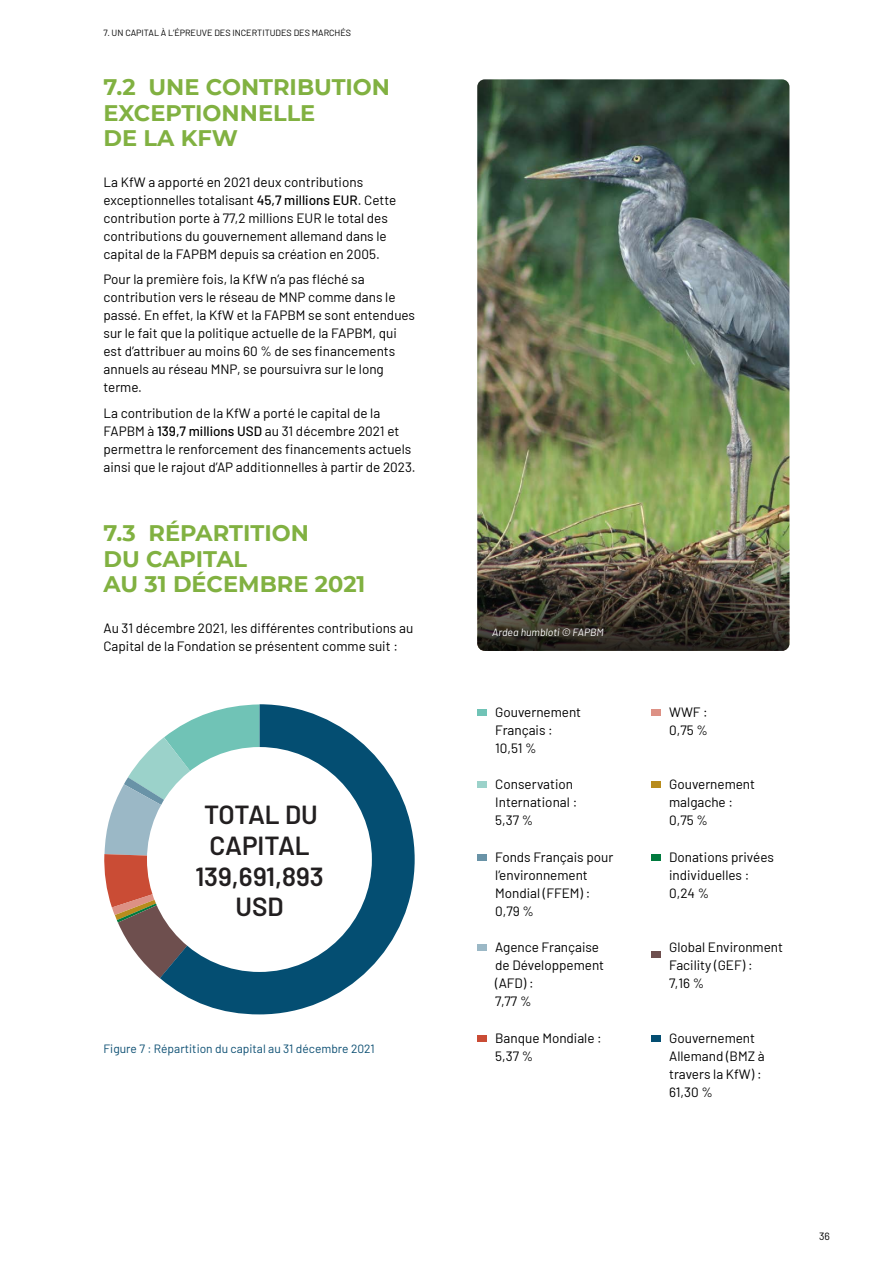
<style>
.page{position:relative;width:893px;height:1263px;background:#fff}
.page>*{position:absolute;margin:0;border:0;box-sizing:border-box;transform-origin:0 0}
.t1{font:600 26.1px/30.8px "Barlow";color:#221f20;text-align:center}
.Titre{font:700 22.5px/25.5px "Montserrat";color:#81b141}
.Txt{font:13.5px/18px "Barlow";color:#000}
.Tableaux{font:12px "Barlow";color:#0b4e72}
.Légende{font:italic 10.5px "Barlow";color:#fff}
.Chapitre{font:10.5px "Barlow";color:#000}
.Rap{font:9px "Barlow";color:#000}
.s1{font-weight:500}
</style>
<div class="page">
<img style="left:477px;top:79px;width:312px;height:460px">
<img style="left:477px;top:539px;width:312px;height:112px">
<svg style="left:104px;top:740px;width:56px;height:238px"></svg>
<svg style="left:160px;top:704px;width:255px;height:310px;fill:#044e72"></svg>
<div style="left:147px;top:747px;width:225px;height:225px;background:#fff;border-radius:50%"></div>
<div style="left:477px;top:709px;width:9px;height:6px;background:#70c3b6"></div>
<div style="left:651px;top:709px;width:9px;height:6px;background:#dd9185"></div>
<div style="left:477px;top:782px;width:9px;height:6px;background:#9bd2ca"></div>
<div style="left:651px;top:782px;width:9px;height:6px;background:#b88c1d"></div>
<div style="left:477px;top:854px;width:9px;height:6px;background:#6993a7"></div>
<div style="left:651px;top:854px;width:9px;height:6px;background:#017a3e"></div>
<div style="left:477px;top:945px;width:9px;height:6px;background:#9bb8c6"></div>
<div style="left:651px;top:951px;width:9px;height:6px;background:#6e4f4e"></div>
<div style="left:477px;top:1035px;width:9px;height:6px;background:#ca4c35"></div>
<div style="left:651px;top:1035px;width:9px;height:6px;background:#044e72"></div>
<p class="Rap" style="left:104px;top:27px;width:249px">7. UN CAPITAL À L’ÉPREUVE DES INCERTITUDES DES MARCHÉS</p>
<p class="Titre" style="left:104px;top:73px;width:288px">7.2 UNE CONTRIBUTION<br>EXCEPTIONNELLE</p>
<p class="Titre" style="left:104px;top:124px;width:136px">DE LA KFW</p>
<p class="Txt" style="left:104px;top:172px;width:294px">La KfW a apporté en 2021 deux contributions exceptionnelles totalisant <span class="s1">45,7 millions EUR</span>. Cette contribution porte à 77,2 millions EUR le total des contributions du gouvernement allemand dans le capital de la FAPBM depuis sa création en 2005.</p>
<p class="Txt" style="left:104px;top:269px;width:313px">Pour la première fois, la KfW n’a pas fléché sa contribution vers le réseau de MNP comme dans le passé. En effet, la KfW et la FAPBM se sont entendues sur le fait que la politique actuelle de la FAPBM, qui est d’attribuer au moins 60 % de ses financements annuels au réseau MNP, se poursuivra sur le long terme.</p>
<p class="Txt" style="left:104px;top:403px;width:314px">La contribution de la KfW a porté le capital de la FAPBM à <span class="s1">139,7 millions USD</span> au 31 décembre 2021 et permettra le renforcement des financements actuels ainsi que le rajout d’AP additionnelles à partir de 2023.</p>
<p class="Titre" style="left:104px;top:519px;width:207px">7.3 RÉPARTITION</p>
<p class="Titre" style="left:104px;top:545px;width:145px">DU CAPITAL</p>
<p class="Titre" style="left:104px;top:570px;width:263px">AU 31 DÉCEMBRE 2021</p>
<p class="Txt" style="left:104px;top:618px;width:311px">Au 31 décembre 2021, les différentes contributions au<br>Capital de la Fondation se présentent comme suit :</p>
<h1 class="t1" style="left:195px;top:799px;width:130px">TOTAL DU<br>CAPITAL<br>139,691,893<br>USD</h1>
<p class="Tableaux" style="left:104px;top:1040px;width:273px">Figure 7 : Répartition du capital au 31 décembre 2021</p>
<p class="Légende" style="left:492px;top:624px;width:113px">Ardea humbloti © FAPBM</p>
<p class="Txt" style="left:495px;top:702px;width:87px">Gouvernement<br>Français :<br>10,51 %</p>
<p class="Txt" style="left:669px;top:702px;width:40px">WWF :<br>0,75 %</p>
<p class="Txt" style="left:495px;top:774px;width:83px">Conservation<br>International :<br>5,37 %</p>
<p class="Txt" style="left:669px;top:774px;width:87px">Gouvernement malgache :<br>0,75 %</p>
<p class="Txt" style="left:495px;top:847px;width:120px">Fonds Français pour l’environnement<br>Mondial (FFEM) :<br>0,79 %</p>
<p class="Txt" style="left:669px;top:847px;width:106px">Donations privées individuelles :<br>0,24 %</p>
<p class="Txt" style="left:495px;top:937px;width:110px">Agence Française de Développement (AFD) :<br>7,77 %</p>
<p class="Txt" style="left:669px;top:937px;width:115px">Global Environment<br>Facility (GEF) :<br>7,16 %</p>
<p class="Txt" style="left:495px;top:1027px;width:108px">Banque Mondiale :<br>5,37 %</p>
<p class="Txt" style="left:669px;top:1027px;width:97px">Gouvernement<br>Allemand (BMZ à travers la KfW) :<br>61,30 %</p>
<p class="Chapitre" style="left:819px;top:1228px;width:12px">36</p>
</div>
